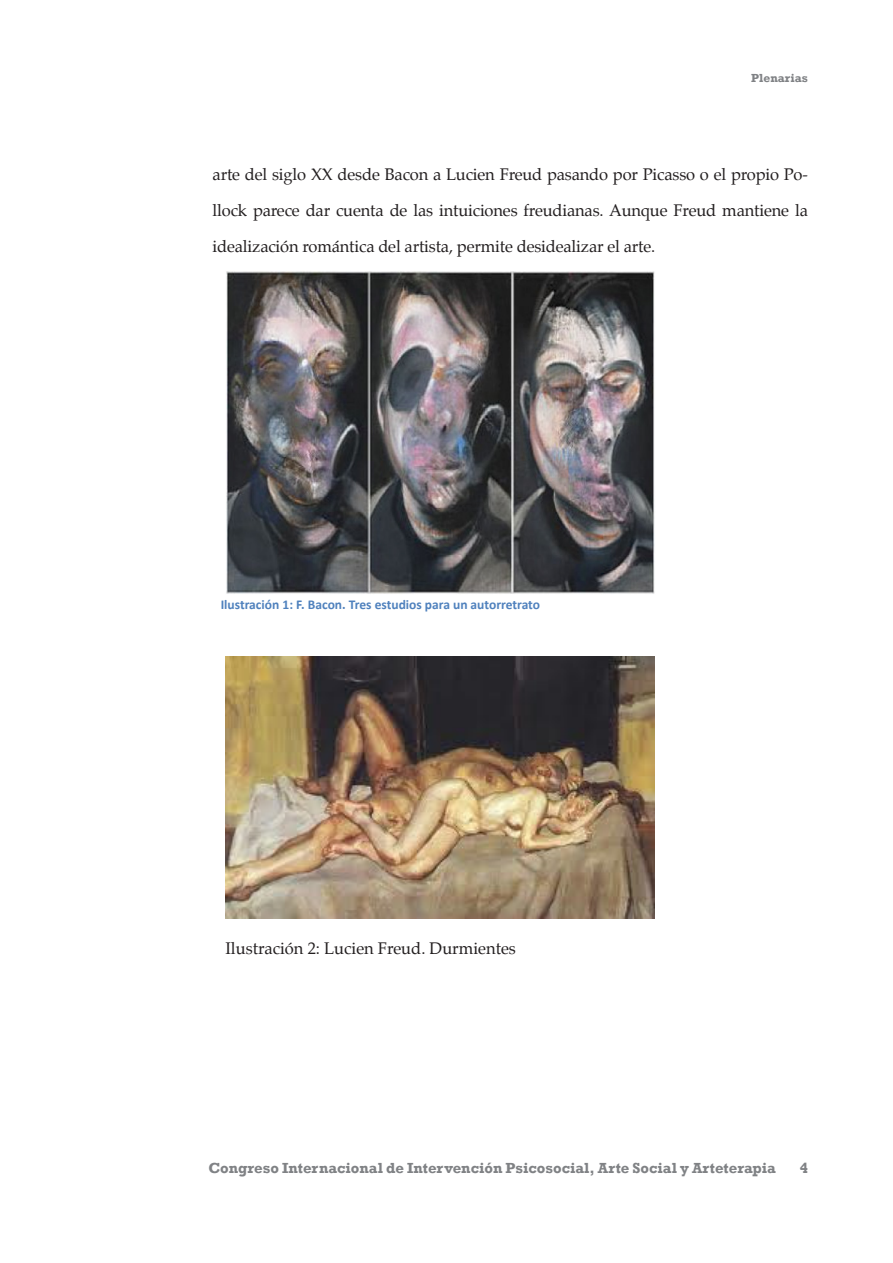
<style>
.page{position:relative;width:893px;height:1263px;background:#fff}
.page>*{position:absolute;margin:0;border:0;box-sizing:border-box;transform-origin:0 0}
.TEXTO{font:16.5px/36px "Palatino";letter-spacing:-.01em;color:#231f20;text-align:justify}
.t1{font:700 15px "Rockwell";color:#808285}
.t2{font:700 13.5px "Calibri";color:#4f81bd}
.t3{font:700 12px "Rockwell";color:#808285}
</style>
<div class="page">
<img style="left:226px;top:271px;width:429px;height:323px">
<img style="left:225px;top:656px;width:430px;height:262px">
<p class="t3" style="left:751px;top:70px;width:58px">Plenarias</p>
<p class="TEXTO" style="left:213px;top:156px;width:597px">arte del siglo XX desde Bacon a Lucien Freud pasando por Picasso o el propio Po&shy;llock parece dar cuenta de las intuiciones freudianas. Aunque Freud mantiene la idealización romántica del artista, permite desidealizar el arte.</p>
<p class="t2" style="left:221px;top:596px;width:321px">Ilustración 1: F. Bacon. Tres estudios para un autorretrato</p>
<p class="TEXTO" style="left:225px;top:930px;width:292px">Ilustración 2: Lucien Freud. Durmientes</p>
<p class="t1" style="left:208px;top:1159px;width:569px">Congreso Internacional de Intervención Psicosocial, Arte Social y Arteterapia</p>
<p class="t1" style="left:800px;top:1159px;width:10px">4</p>
</div>
